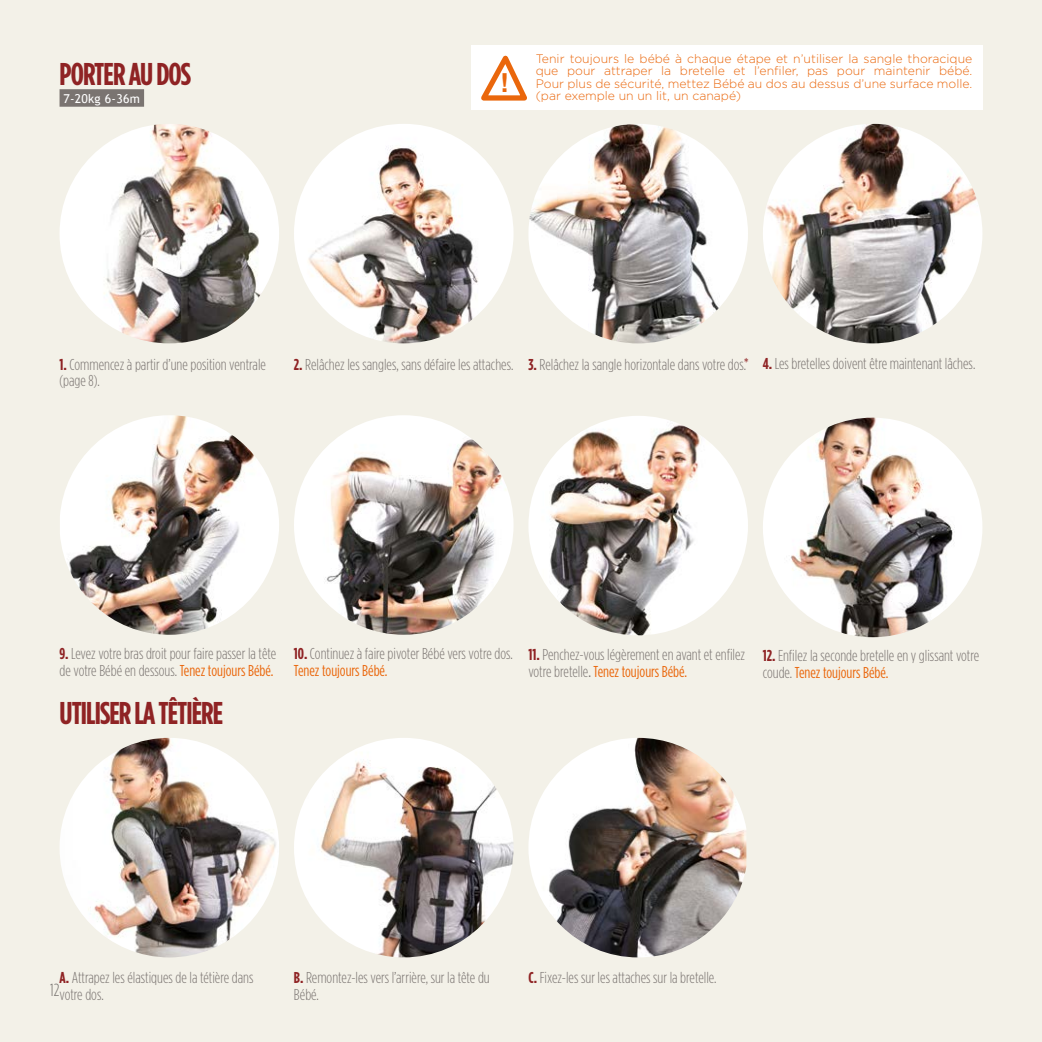
<style>
.page{position:relative;width:1042px;height:1042px;background:#f3f1e8}
.page>*{position:absolute;margin:0;border:0;box-sizing:border-box;transform-origin:0 0}
.t1{font:700 31.5px "Gotham Condensed";letter-spacing:-.03em;color:#8f2324}
.t2{font:700 26.25px "Helvetica";color:#ea670c}
.t3{font:300 17.5px "Gotham Condensed";color:#787470}
.t4{font:300 15.75px/16.6px "Gotham Condensed";color:#7a7471}
.t5{font:300 12.25px/12.2px "Gotham";color:#ea670c;text-align:justify}
.t6{font:12.25px "Trebuchet MS";letter-spacing:.02em;color:#fff}
.s1{font-weight:700;color:#8f2324}
.s2{font-weight:400;color:#8f2324}
.s3{font-weight:400;color:#ea670c}
.s4{font-weight:400}
</style>
<div class="page">
<img style="left:60px;top:738px;width:219px;height:219px;border-radius:110px">
<div style="left:471px;top:45px;width:511px;height:64px;background:#fff"></div>
<svg style="left:481px;top:55px;width:46px;height:46px"></svg>
<div style="left:60px;top:89px;width:84px;height:18px;background:#7a7471"></div>
<img style="left:763px;top:418px;width:219px;height:219px;border-radius:110px">
<img style="left:763px;top:124px;width:219px;height:219px;border-radius:110px">
<img style="left:60px;top:415px;width:219px;height:220px;border-radius:107px">
<img style="left:294px;top:415px;width:219px;height:220px;border-radius:110px">
<img style="left:294px;top:738px;width:219px;height:219px;border-radius:110px">
<img style="left:528px;top:738px;width:218px;height:219px">
<img style="left:60px;top:124px;width:219px;height:219px;border-radius:110px">
<img style="left:528px;top:124px;width:220px;height:219px;border-radius:110px">
<img style="left:528px;top:416px;width:220px;height:219px;border-radius:110px">
<img style="left:294px;top:124px;width:219px;height:219px;border-radius:110px">
<h1 class="t1" style="left:60px;top:55px;width:133px">PORTER AU DOS</h1>
<p class="t6" style="left:63px;top:92px;width:78px">7-20kg 6-36m</p>
<h2 class="t2" style="left:500px;top:67px;width:10px">!</h2>
<p class="t5" style="left:536px;top:52px;width:438px">Tenir toujours le bébé à chaque étape et n’utiliser la sangle thoracique que pour attraper la bretelle et l’enfiler, pas pour maintenir bébé.<br>Pour plus de sécurité, mettez Bébé au dos au dessus d’une surface molle. (par exemple un un lit, un canapé)</p>
<p class="t4" style="left:528px;top:356px;width:222px"><span class="s1">3.</span> Relâchez la sangle horizontale dans votre dos.<span class="s2">*</span></p>
<p class="t4" style="left:60px;top:356px;width:208px"><span class="s1">1.</span> Commencez à partir d’une position ventrale</p>
<p class="t4" style="left:763px;top:355px;width:214px"><span class="s1">4.</span> Les bretelles doivent être maintenant lâches.</p>
<p class="t4" style="left:60px;top:372px;width:42px">(page 8).</p>
<p class="t4" style="left:294px;top:356px;width:221px"><span class="s1">2.</span> Relâchez les sangles, sans défaire les attaches.</p>
<p class="t4" style="left:60px;top:645px;width:218px"><span class="s1">9.</span> Levez votre bras droit pour faire passer la tête de votre Bébé en dessous. <span class="s3">Tenez toujours Bébé.</span></p>
<p class="t4" style="left:294px;top:645px;width:220px"><span class="s1">10.</span> Continuez à faire pivoter Bébé vers votre dos.<br><span class="s3">Tenez toujours Bébé.</span></p>
<h1 class="t1" style="left:60px;top:695px;width:165px">UTILISER LA TÊTIÈRE</h1>
<p class="t4" style="left:528px;top:646px;width:218px"><span class="s1">11.</span> Penchez-vous légèrement en avant et enfilez votre bretelle<span class="s4">.</span> <span class="s3">Tenez toujours Bébé.</span></p>
<p class="t4" style="left:763px;top:647px;width:218px"><span class="s1">12.</span> Enfilez la seconde bretelle en y glissant votre coude. <span class="s3">Tenez toujours Bébé.</span></p>
<p class="t4" style="left:60px;top:969px;width:195px"><span class="s1">A.</span> Attrapez les élastiques de la tétière dans votre dos.</p>
<p class="t3" style="left:50px;top:980px;width:11px">12</p>
<p class="t4" style="left:294px;top:969px;width:197px"><span class="s1">B.</span> Remontez-les vers l’arrière, sur la tête du<br>Bébé.</p>
<p class="t4" style="left:528px;top:968px;width:190px"><span class="s1">C.</span> Fixez-les sur les attaches sur la bretelle.</p>
</div>
